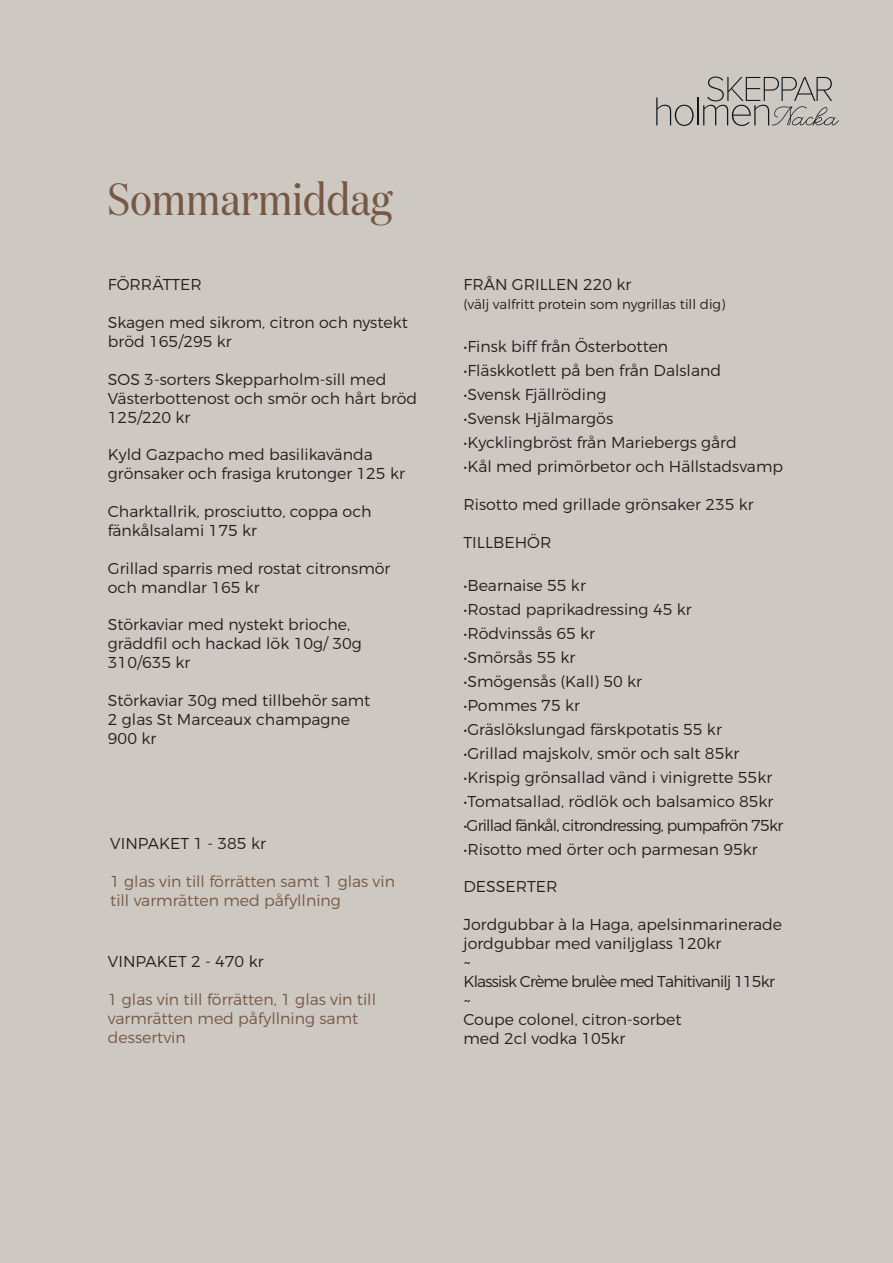
<style>
.page{position:relative;width:893px;height:1263px;background:#cdc8c1}
.page>*{position:absolute;margin:0;border:0;box-sizing:border-box;transform-origin:0 0}
.t1{font:45px "Domaine Disp Nar";color:#765845}
.t2{font:300 15.75px/18.9px "Montserrat";color:#231f20}
.t3{font:300 15.75px/18.9px "Montserrat";color:#765845}
.t4{font:300 15.75px "Montserrat";letter-spacing:-.05em;color:#231f20}
.t5{font:300 13.5px "Montserrat";color:#231f20}
</style>
<div class="page">
<svg style="left:656px;top:77px;width:183px;height:49px"></svg>
<h1 class="t1" style="left:108px;top:172px;width:286px">Sommarmiddag</h1>
<p class="t2" style="left:108px;top:275px;width:95px">FÖRRÄTTER</p>
<p class="t2" style="left:108px;top:313px;width:301px">Skagen med sikrom, citron och nystekt bröd 165/295 kr</p>
<p class="t2" style="left:108px;top:369px;width:311px">SOS 3-sorters Skepparholm-sill med<br>Västerbottenost och smör och hårt bröd<br>125/220 kr</p>
<p class="t2" style="left:108px;top:445px;width:298px">Kyld Gazpacho med basilikavända grönsaker och frasiga krutonger 125 kr</p>
<p class="t2" style="left:108px;top:502px;width:265px">Charktallrik, prosciutto, coppa och fänkålsalami 175 kr</p>
<p class="t2" style="left:108px;top:558px;width:284px">Grillad sparris med rostat citronsmör och mandlar 165 kr</p>
<p class="t2" style="left:108px;top:615px;width:255px">Störkaviar med nystekt brioche, gräddfil och hackad lök 10g/ 30g<br>310/635 kr</p>
<p class="t2" style="left:108px;top:691px;width:264px">Störkaviar 30g med tillbehör samt<br>2 glas St Marceaux champagne<br>900 kr</p>
<p class="t2" style="left:110px;top:833px;width:157px">VINPAKET 1 - 385 kr</p>
<p class="t3" style="left:110px;top:871px;width:286px">1 glas vin till förrätten samt 1 glas vin till varmrätten med påfyllning</p>
<p class="t2" style="left:108px;top:951px;width:157px">VINPAKET 2 - 470 kr</p>
<p class="t3" style="left:108px;top:989px;width:270px">1 glas vin till förrätten, 1 glas vin till varmrätten med påfyllning samt dessertvin</p>
<p class="t2" style="left:463px;top:275px;width:169px">FRÅN GRILLEN 220 kr</p>
<p class="t5" style="left:463px;top:296px;width:263px">(välj valfritt protein som nygrillas till dig)</p>
<p class="t2" style="left:463px;top:337px;width:206px">•Finsk biff från Österbotten</p>
<p class="t2" style="left:463px;top:361px;width:259px">•Fläskkotlett på ben från Dalsland</p>
<p class="t2" style="left:463px;top:385px;width:144px">•Svensk Fjällröding</p>
<p class="t2" style="left:463px;top:409px;width:151px">•Svensk Hjälmargös</p>
<p class="t2" style="left:463px;top:433px;width:275px">•Kycklingbröst från Mariebergs gård</p>
<p class="t2" style="left:463px;top:457px;width:321px">•Kål med primörbetor och Hällstadsvamp</p>
<p class="t2" style="left:463px;top:494px;width:292px">Risotto med grillade grönsaker 235 kr</p>
<p class="t2" style="left:463px;top:532px;width:89px">TILLBEHÖR</p>
<p class="t2" style="left:463px;top:575px;width:124px">•Bearnaise 55 kr</p>
<p class="t2" style="left:463px;top:599px;width:230px">•Rostad paprikadressing 45 kr</p>
<p class="t2" style="left:463px;top:623px;width:133px">•Rödvinssås 65 kr</p>
<p class="t2" style="left:463px;top:647px;width:113px">•Smörsås 55 kr</p>
<p class="t2" style="left:463px;top:671px;width:180px">•Smögensås (Kall) 50 kr</p>
<p class="t2" style="left:463px;top:695px;width:118px">•Pommes 75 kr</p>
<p class="t2" style="left:463px;top:719px;width:260px">•Gräslökslungad färskpotatis 55 kr</p>
<p class="t2" style="left:463px;top:743px;width:277px">•Grillad majskolv, smör och salt 85kr</p>
<p class="t2" style="left:463px;top:767px;width:310px">•Krispig grönsallad vänd i vinigrette 55kr</p>
<p class="t2" style="left:463px;top:791px;width:311px">•Tomatsallad, rödlök och balsamico 85kr</p>
<p class="t4" style="left:463px;top:815px;width:321px">•Grillad fänkål, citrondressing, pumpafrön 75kr</p>
<p class="t2" style="left:463px;top:839px;width:296px">•Risotto med örter och parmesan 95kr</p>
<p class="t2" style="left:463px;top:877px;width:95px">DESSERTER</p>
<p class="t2" style="left:463px;top:915px;width:320px">Jordgubbar à la Haga, apelsinmarinerade jordgubbar med vaniljglass 120kr<br>~<br>Klassisk Crème brulèe med Tahitivanilj 115kr ~<br>Coupe colonel, citron-sorbet<br>med 2cl vodka 105kr</p>
</div>
